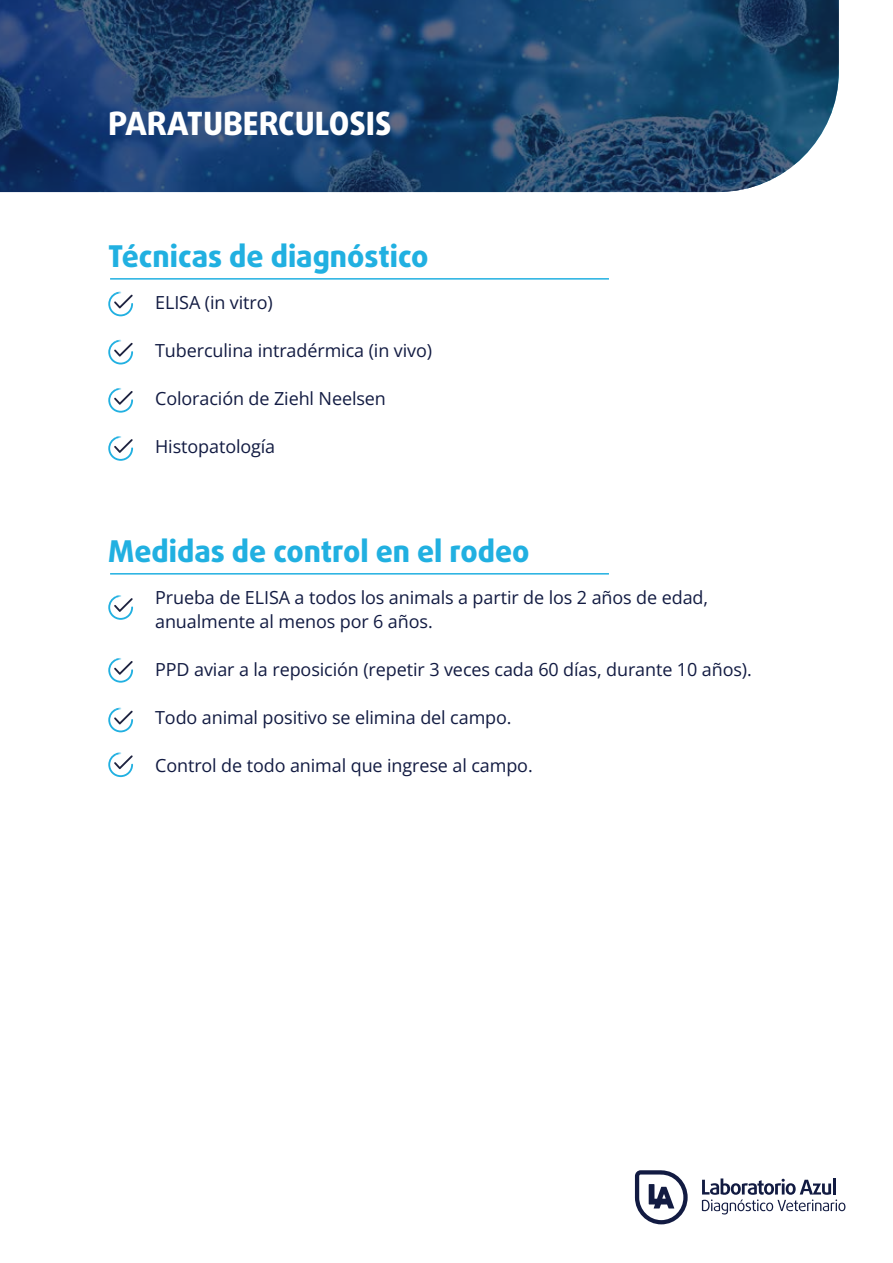
<style>
.page{position:relative;width:893px;height:1263px;background:#fff}
.page>*{position:absolute;margin:0;border:0;box-sizing:border-box;transform-origin:0 0}
.t1{font:800 31.95px "Daxline Pro";color:#fff}
.t2{font:800 30px "Daxline Pro";color:#21b0e1}
.t3{font:18px/24px "Open Sans";letter-spacing:-.005em;color:#121b42}
</style>
<div class="page">
<svg style="left:702px;top:1178px;width:143px;height:36px"></svg>
<svg style="left:635px;top:1170px;width:53px;height:54px"></svg>
<svg style="left:0;top:0;width:839px;height:192px;background:#204670"></svg>
<hr style="left:110px;top:278px;width:499px;height:2px;background:#21b0e1">
<svg style="left:108px;top:292px;width:25px;height:24px"></svg>
<svg style="left:108px;top:340px;width:25px;height:24px"></svg>
<svg style="left:108px;top:388px;width:25px;height:25px"></svg>
<svg style="left:108px;top:436px;width:25px;height:25px"></svg>
<hr style="left:110px;top:573px;width:499px;height:1px;background:#21b0e1">
<svg style="left:108px;top:595px;width:25px;height:25px"></svg>
<svg style="left:108px;top:658px;width:25px;height:25px"></svg>
<svg style="left:108px;top:708px;width:25px;height:24px"></svg>
<svg style="left:108px;top:752px;width:25px;height:25px"></svg>
<h1 class="t1" style="left:108px;top:102px;width:285px">PARATUBERCULOSIS</h1>
<h2 class="t2" style="left:108px;top:236px;width:322px">Técnicas de diagnóstico</h2>
<p class="t3" style="left:155px;top:290px;width:119px">ELISA (in vitro)</p>
<p class="t3" style="left:155px;top:338px;width:278px">Tuberculina intradérmica (in vivo)</p>
<p class="t3" style="left:155px;top:386px;width:232px">Coloración de Ziehl Neelsen</p>
<p class="t3" style="left:155px;top:434px;width:122px">Histopatología</p>
<h2 class="t2" style="left:108px;top:531px;width:423px">Medidas de control en el rodeo</h2>
<p class="t3" style="left:155px;top:585px;width:554px">Prueba de ELISA a todos los animals a partir de los 2 años de edad, anualmente al menos por 6 años.</p>
<p class="t3" style="left:155px;top:657px;width:598px">PPD aviar a la reposición (repetir 3 veces cada 60 días, durante 10 años).</p>
<p class="t3" style="left:155px;top:705px;width:358px">Todo animal positivo se elimina del campo.</p>
<p class="t3" style="left:155px;top:753px;width:379px">Control de todo animal que ingrese al campo.</p>
</div>
